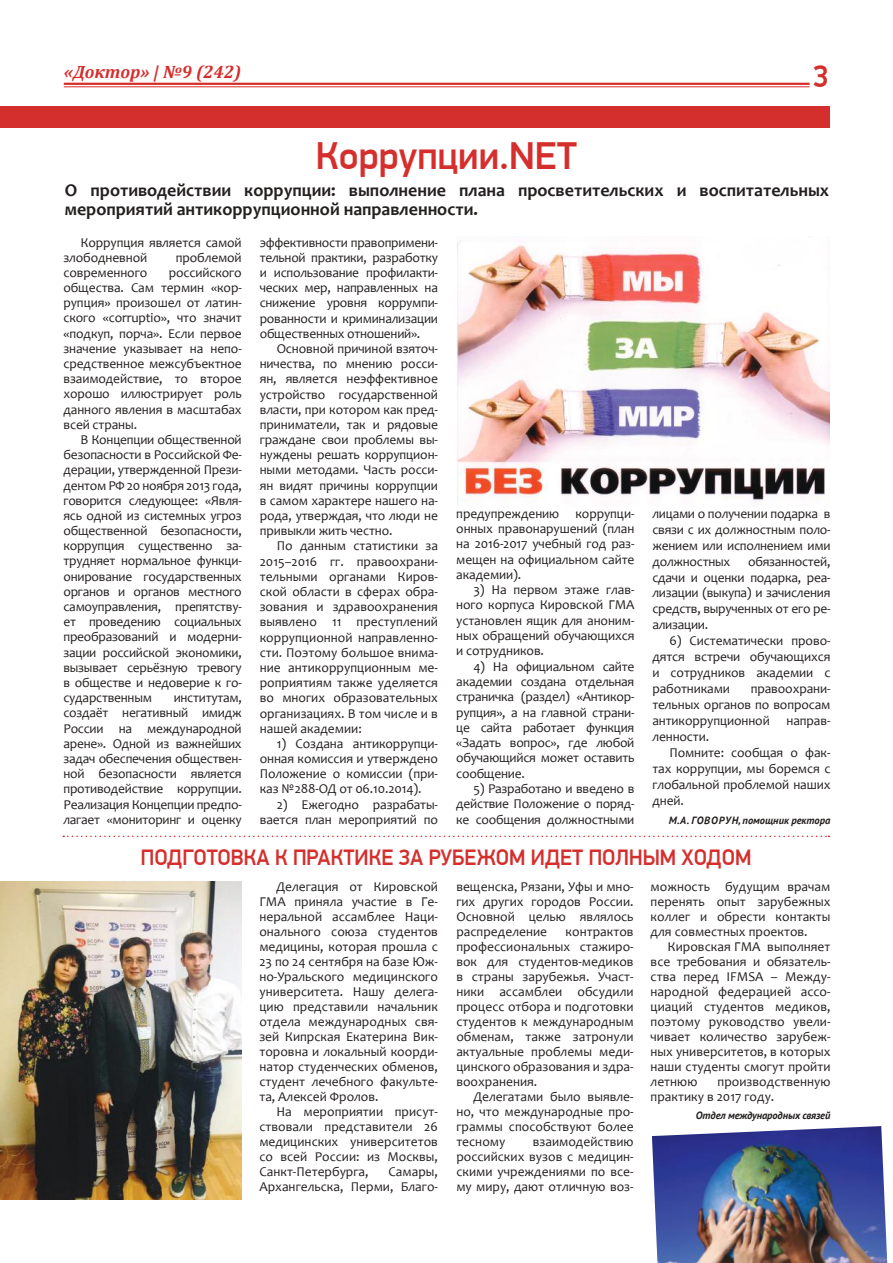
<style>
.page{position:relative;width:893px;height:1263px;background:#fff}
.page>*{position:absolute;margin:0;border:0;box-sizing:border-box;transform-origin:0 0}
.t1{font:500 39px "PF Din Display Pro";color:#d52f2d}
.t2{font:500 31.5px "PF Din Display Pro";color:#d52f2d}
.t3{font:500 22.5px "PF Din Display Pro";color:#d52f2d;scale:.95 1}
.t4{font:700 18px/19.5px "Candara";color:#241f1f}
.t5{font:italic 700 18px "Cambria";color:#d52f2d}
.t6{font:13.5px/15.1px "Candara";letter-spacing:-.01em;color:#241f1f;text-align:justify}
.t7{font:italic 700 10.5px "PT Sans";letter-spacing:.03em;color:#241f1f}
.t8{font:italic 700 10.5px "PT Sans";letter-spacing:-.01em;color:#241f1f}
</style>
<div class="page">
<div style="left:0;top:106px;width:829px;height:21px;background:#d52f2d"></div>
<svg style="left:63px;top:835px;width:766px;height:2px"></svg>
<img style="left:456px;top:242px;width:373px;height:263px">
<img style="left:0;top:881px;width:242px;height:318px">
<img style="left:652px;top:1126px;width:235px;height:137px">
<hr style="left:64px;top:83px;width:746px;height:2px;background:#d52f2d">
<hr style="left:64px;top:86px;width:746px;height:1px;background:#d52f2d">
<h3 class="t5" style="left:64px;top:59px;width:179px">«Доктор» | №9 (242)</h3>
<h1 class="t1" style="left:316px;top:132px;width:263px">Коррупции.NET</h1>
<h2 class="t2" style="left:813px;top:58px;width:18px">3</h2>
<h3 class="t4" style="left:65px;top:180px;width:766px">О противодействии коррупции: выполнение плана просветительских и воспитательных мероприятий антикоррупционной направленности.</h3>
<p class="t6" style="left:63px;top:234px;width:180px;text-indent:17px">Коррупция является самой злободневной</p>
<p class="t6" style="left:260px;top:235px;width:180px">эффективности правопримени&shy;тельной практики, разработку и использование профилакти&shy;ческих мер, направленных на снижение уровня коррумпи&shy;рованности и криминализации общественных отношений».</p>
<p class="t6" style="left:260px;top:341px;width:180px;text-indent:17px">Основной причиной взяточ&shy;ничества, по мнению росси&shy;ян, является неэффективное устройство государственной власти, при котором как пред&shy;приниматели, так и рядовые граждане свои проблемы вы&shy;нуждены решать коррупцион&shy;ными методами. Часть росси&shy;ян видят причины коррупции в самом характере нашего на&shy;рода, утверждая, что люди не привыкли жить честно.</p>
<p class="t6" style="left:260px;top:538px;width:180px;text-indent:17px">По данным статистики за 2015–2016 гг. правоохрани&shy;тельными органами Киров&shy;ской области в сферах обра&shy;зования и здравоохранения выявлено 11 преступлений коррупционной направленно&shy;сти. Поэтому большое внима&shy;ние антикоррупционным ме&shy;роприятиям также уделяется во многих образовательных организациях. В том числе и в нашей академии:</p>
<p class="t6" style="left:260px;top:736px;width:180px;text-indent:17px">1) Создана антикоррупци&shy;онная комиссия и утверждено Положение о комиссии (при&shy;каз №288-ОД от 06.10.2014).</p>
<p class="t6" style="left:260px;top:796px;width:180px;text-align:right">2) Ежегодно разрабаты&shy;вается план мероприятий по</p>
<p class="t6" style="left:176px;top:250px;width:67px">проблемой</p>
<p class="t6" style="left:63px;top:265px;width:180px;text-indent:105px">российского общества. Сам термин «кор&shy;рупция» произошел от латин&shy;ского «corruptio», что значит «подкуп, порча». Если первое значение указывает на непо&shy;средственное межсубъектное взаимодействие, то второе хорошо иллюстрирует роль данного явления в масштабах всей страны.</p>
<p class="t6" style="left:63px;top:432px;width:180px;text-indent:17px">В Концепции общественной безопасности в Российской Фе&shy;дерации, утвержденной Прези&shy;дентом РФ 20 ноября 2013 года, говорится следующее: «Явля&shy;ясь одной из системных угроз общественной безопасности, коррупция существенно за&shy;трудняет нормальное функци&shy;онирование государственных органов и органов местного самоуправления, препятству&shy;ет проведению социальных преобразований и модерни&shy;зации российской экономики, вызывает серьёзную тревогу в обществе и недоверие к го&shy;сударственным</p>
<p class="t6" style="left:63px;top:265px;width:85px">современного</p>
<p class="t6" style="left:456px;top:505px;width:180px">предупреждению коррупци&shy;онных правонарушений (план на 2016-2017 учебный год раз&shy;мещен на официальном сайте академии).</p>
<p class="t6" style="left:456px;top:582px;width:180px;text-indent:17px">3) На первом этаже глав&shy;ного корпуса Кировской ГМА установлен ящик для аноним&shy;ных обращений обучающихся и сотрудников.</p>
<p class="t6" style="left:456px;top:658px;width:180px;text-indent:17px">4) На официальном сайте академии создана отдельная страничка (раздел) «Антикор&shy;рупция», а на главной страни&shy;це сайта работает функция «Задать вопрос», где любой обучающийся может оставить сообщение.</p>
<p class="t6" style="left:456px;top:781px;width:180px;text-indent:17px">5) Разработано и введено в действие Положение о поряд&shy;ке сообщения должностными</p>
<p class="t6" style="left:652px;top:505px;width:180px;line-height:15.9px">лицами о получении подарка в связи с их должностным поло&shy;жением или исполнением ими должностных</p>
<p class="t6" style="left:652px;top:553px;width:180px;line-height:15.9px;text-indent:96px">обязанностей, сдачи и оценки подарка, реа&shy;лизации (выкупа) и зачисления средств, вырученных от его ре&shy;ализации.</p>
<p class="t6" style="left:652px;top:633px;width:180px;line-height:15.9px;text-indent:17px">6) Систематически прово&shy;дятся встречи обучающихся и сотрудников академии с работниками</p>
<p class="t6" style="left:652px;top:681px;width:180px;line-height:15.9px;text-indent:98px">правоохрани&shy;тельных органов по вопросам антикоррупционной направ&shy;ленности.</p>
<p class="t6" style="left:652px;top:745px;width:180px;line-height:15.9px;text-indent:17px">Помните: сообщая о фак&shy;тах коррупции, мы боремся с глобальной проблемой наших дней.</p>
<p class="t7" style="left:669px;top:813px;width:163px">М.А. Говорун, помощник ректора</p>
<h3 class="t3" style="left:141px;top:844px;width:627px">Подготовка к практике за рубежом идет полным ходом</h3>
<p class="t6" style="left:259px;top:879px;width:180px;text-indent:17px">Делегация от Кировской ГМА приняла участие в Ге&shy;неральной ассамблее Наци&shy;онального союза студентов медицины, которая прошла с 23 по 24 сентября на базе Юж&shy;но-Уральского медицинского университета. Нашу делега&shy;цию представили начальник отдела международных свя&shy;зей Кипрская Екатерина Вик&shy;торовна и локальный коорди&shy;натор студенческих обменов, студент лечебного факульте&shy;та, Алексей Фролов.</p>
<p class="t6" style="left:259px;top:1104px;width:180px;text-indent:17px">На мероприятии присут&shy;ствовали представители 26 медицинских университетов со всей России: из Москвы, Санкт-Петербурга,</p>
<p class="t6" style="left:63px;top:690px;width:180px;text-indent:110px">институтам, создаёт негативный имидж России на международной арене». Одной из важнейших задач обеспечения обществен&shy;ной безопасности является противодействие коррупции.<br>Реализация Концепции предпо&shy;лагает «мониторинг и оценку</p>
<p class="t6" style="left:651px;top:879px;width:181px">можность будущим врачам перенять опыт зарубежных коллег и обрести контакты для совместных проектов.</p>
<p class="t6" style="left:651px;top:939px;width:181px;text-indent:17px">Кировская ГМА выполняет все требования и обязатель&shy;ства перед IFMSA – Между&shy;народной федерацией ассо&shy;циаций студентов медиков, поэтому руководство увели&shy;чивает количество зарубеж&shy;ных университетов, в которых наши студенты смогут пройти летнюю</p>
<p class="t6" style="left:456px;top:879px;width:179px">вещенска, Рязани, Уфы и мно&shy;гих других городов России.<br>Основной целью являлось распределение</p>
<p class="t6" style="left:456px;top:924px;width:179px;text-indent:109px">контрактов профессиональных стажиро&shy;вок для студентов-медиков в страны зарубежья. Участ&shy;ники ассамблеи обсудили процесс отбора и подготовки студентов к международным обменам, также затронули актуальные проблемы меди&shy;цинского образования и здра&shy;воохранения.</p>
<p class="t6" style="left:456px;top:1089px;width:179px;text-indent:17px">Делегатами было выявле&shy;но, что международные про&shy;граммы способствуют более тесному</p>
<p class="t6" style="left:651px;top:1074px;width:181px;text-indent:67px">производственную практику в 2017 году.</p>
<p class="t8" style="left:696px;top:1108px;width:136px">Отдел международных связей</p>
<p class="t6" style="left:456px;top:1134px;width:179px;text-indent:76px">взаимодействию российских вузов с медицин&shy;скими учреждениями по все&shy;му миру, дают отличную воз-</p>
<p class="t6" style="left:259px;top:1164px;width:180px;text-align:right">Самары,<br>Архангельска, Перми, Благо-</p>
</div>
